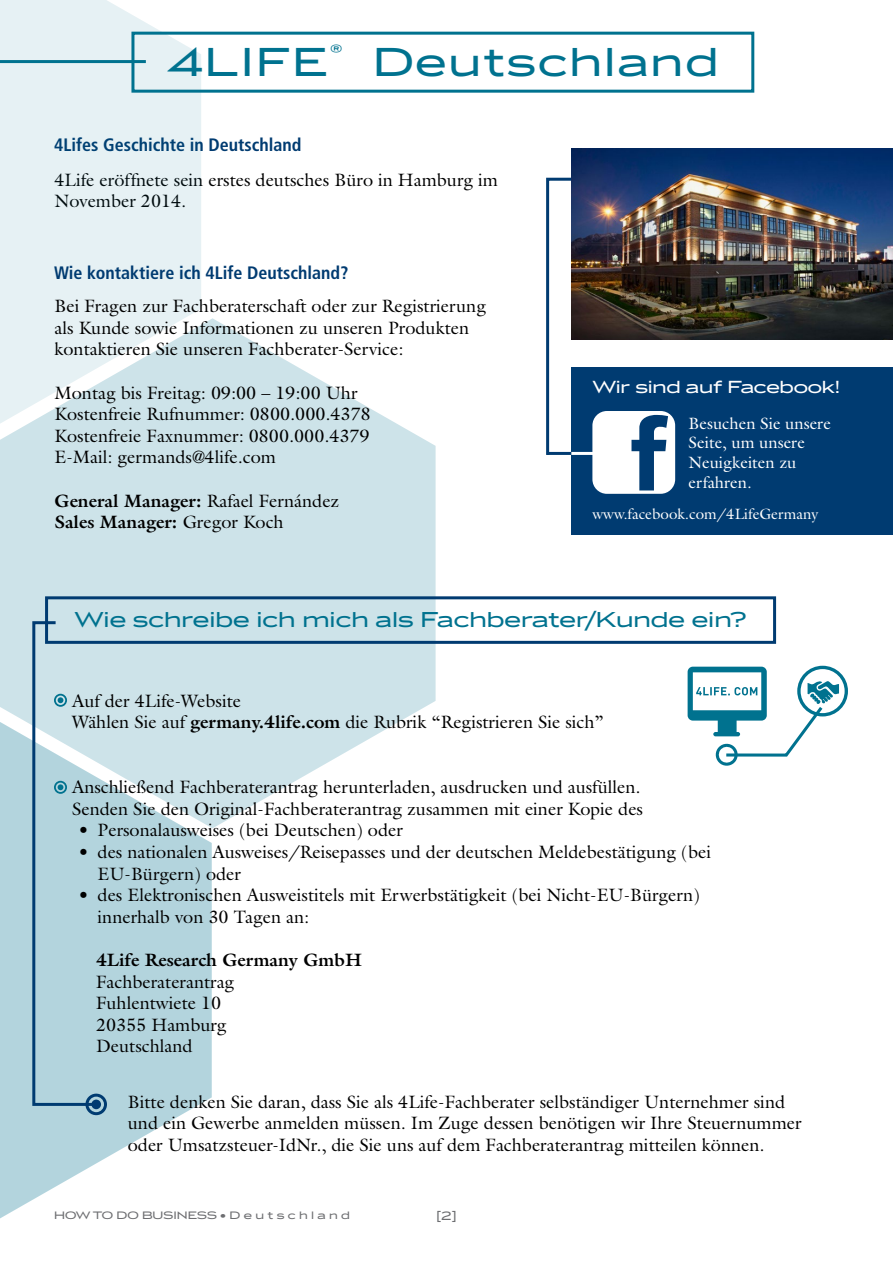
<style>
.page{position:relative;width:893px;height:1263px;background:#fff}
.page>*{position:absolute;margin:0;border:0;box-sizing:border-box;transform-origin:0 0}
.t1{font:45px "Luxury Gold";letter-spacing:.045em;color:#00728f}
.t2{font:24px "Luxury Gold";color:#00728f}
.t3{font:19.5px "Luxury Gold";letter-spacing:-.01em;color:#fff}
.t4{font:18px/21.6px "Galliard Std";color:#000}
.t5{font:700 18px "Galliard Std";color:#000}
.t6{font:700 condensed 18px "Frutiger LT Std";color:#003b71}
.t7{font:16.5px/19.8px "Galliard Std";color:#fff}
.t8{font:15px "Galliard Std";color:#fff}
.t9{font:13.5px "Luxury Gold";color:#6d6e71}
.t10{font:12px "Luxury Gold";color:#6d6e71}
.s1{font-weight:400}
.s2{font-weight:700}
</style>
<div class="page">
<div style="left:131px;top:32px;width:623px;height:61px;border:3px solid #00728f"></div>
<div style="left:0;top:0;width:201px;height:318px;background:#e6f1f4"></div>
<svg style="left:0;top:318px;width:436px;height:510px;fill:#cde3e9"></svg>
<svg style="left:0;top:716px;width:212px;height:503px;fill:#b3d4dd"></svg>
<div style="left:571px;top:367px;width:322px;height:168px;background:#003b71"></div>
<svg style="left:546px;top:177px;width:28px;height:278px"></svg>
<hr style="left:547px;top:452px;width:24px;height:3px;background:#003b71">
<hr style="left:571px;top:452px;width:24px;height:3px;background:#fff">
<img style="left:571px;top:148px;width:322px;height:191px">
<div style="left:45px;top:596px;width:731px;height:48px;border:3px solid #003b71"></div>
<svg style="left:31px;top:620px;width:76px;height:495px;background:#b0cfda"></svg>
<div style="left:797px;top:666px;width:51px;height:50px;border:3px solid #00728f;border-radius:50%"></div>
<svg style="left:688px;top:667px;width:151px;height:99px"></svg>
<svg style="left:592px;top:411px;width:83px;height:83px"></svg>
<p class="t1" style="left:167px;top:38px;width:553px">4LIFE<sup>®</sup> Deutschland</p>
<p class="t6" style="left:54px;top:134px;width:249px">4Lifes Geschichte in Deutschland</p>
<p class="t4" style="left:55px;top:168px;width:445px">4Life eröffnete sein erstes deutsches Büro in Hamburg im<br>November 2014.</p>
<p class="t6" style="left:54px;top:262px;width:296px">Wie kontaktiere ich 4Life Deutschland?</p>
<p class="t4" style="left:55px;top:295px;width:433px">Bei Fragen zur Fachberaterschaft oder zur Registrierung als Kunde sowie Informationen zu unseren Produkten kontaktieren Sie unseren Fachberater-Service:</p>
<p class="t4" style="left:55px;top:381px;width:304px">Montag bis Freitag: 09:00 – 19:00 Uhr</p>
<p class="t4" style="left:55px;top:403px;width:318px">Kostenfreie Rufnummer: 0800.000.4378</p>
<p class="t4" style="left:55px;top:424px;width:317px">Kostenfreie Faxnummer: 0800.000.4379</p>
<p class="t4" style="left:55px;top:446px;width:223px">E-Mail: germands@4life.com</p>
<p class="t5" style="left:55px;top:489px;width:286px">General Manager: <span class="s1">Rafael Fernández</span></p>
<p class="t5" style="left:55px;top:510px;width:231px">Sales Manager: <span class="s1">Gregor Koch</span></p>
<p class="t3" style="left:592px;top:376px;width:249px">Wir sind auf Facebook!</p>
<p class="t7" style="left:689px;top:413px;width:144px">Besuchen Sie unsere<br>Seite, um unsere<br>Neuigkeiten zu erfahren.</p>
<p class="t8" style="left:592px;top:504px;width:227px">www.facebook.com/4LifeGermany</p>
<p class="t2" style="left:75px;top:606px;width:673px">Wie schreibe ich mich als Fachberater/Kunde ein?</p>
<p class="t4" style="left:72px;top:689px;width:170px">Auf der 4Life-Website</p>
<p class="t4" style="left:72px;top:711px;width:533px">Wählen Sie auf <span class="s2">germany.4life.com</span> die Rubrik “Registrieren Sie sich”</p>
<p class="t4" style="left:72px;top:776px;width:570px">Anschließend Fachberaterantrag herunterladen, ausdrucken und ausfüllen.</p>
<p class="t4" style="left:72px;top:797px;width:572px">Senden Sie den Original-Fachberaterantrag zusammen mit einer Kopie des</p>
<p class="t4" style="left:78px;top:819px;width:326px">• Personalausweises (bei Deutschen) oder</p>
<p class="t4" style="left:98px;top:841px;width:615px;text-indent:-19px">• des nationalen Ausweises/Reisepasses und der deutschen Meldebestätigung (bei<br>EU-Bürgern) oder</p>
<p class="t4" style="left:98px;top:884px;width:604px;text-indent:-19px">• des Elektronischen Ausweistitels mit Erwerbstätigkeit (bei Nicht-EU-Bürgern) innerhalb von 30 Tagen an:</p>
<p class="t5" style="left:96px;top:948px;width:267px">4Life Research Germany GmbH</p>
<p class="t4" style="left:96px;top:970px;width:140px">Fachberaterantrag</p>
<p class="t4" style="left:96px;top:992px;width:127px">Fuhlentwiete 10</p>
<p class="t4" style="left:96px;top:1013px;width:132px">20355 Hamburg</p>
<p class="t4" style="left:96px;top:1035px;width:98px">Deutschland</p>
<p class="t4" style="left:128px;top:1090px;width:675px">Bitte denken Sie daran, dass Sie als 4Life-Fachberater selbständiger Unternehmer sind und ein Gewerbe anmelden müssen. Im Zuge dessen benötigen wir Ihre Steuernummer oder Umsatzsteuer-IdNr., die Sie uns auf dem Fachberaterantrag mitteilen können.</p>
<p class="t10" style="left:54px;top:1208px;width:298px">HOW TO DO BUSINESS • D e u t s c h l a n d</p>
<p class="t9" style="left:436px;top:1208px;width:22px">[2]</p>
</div>
